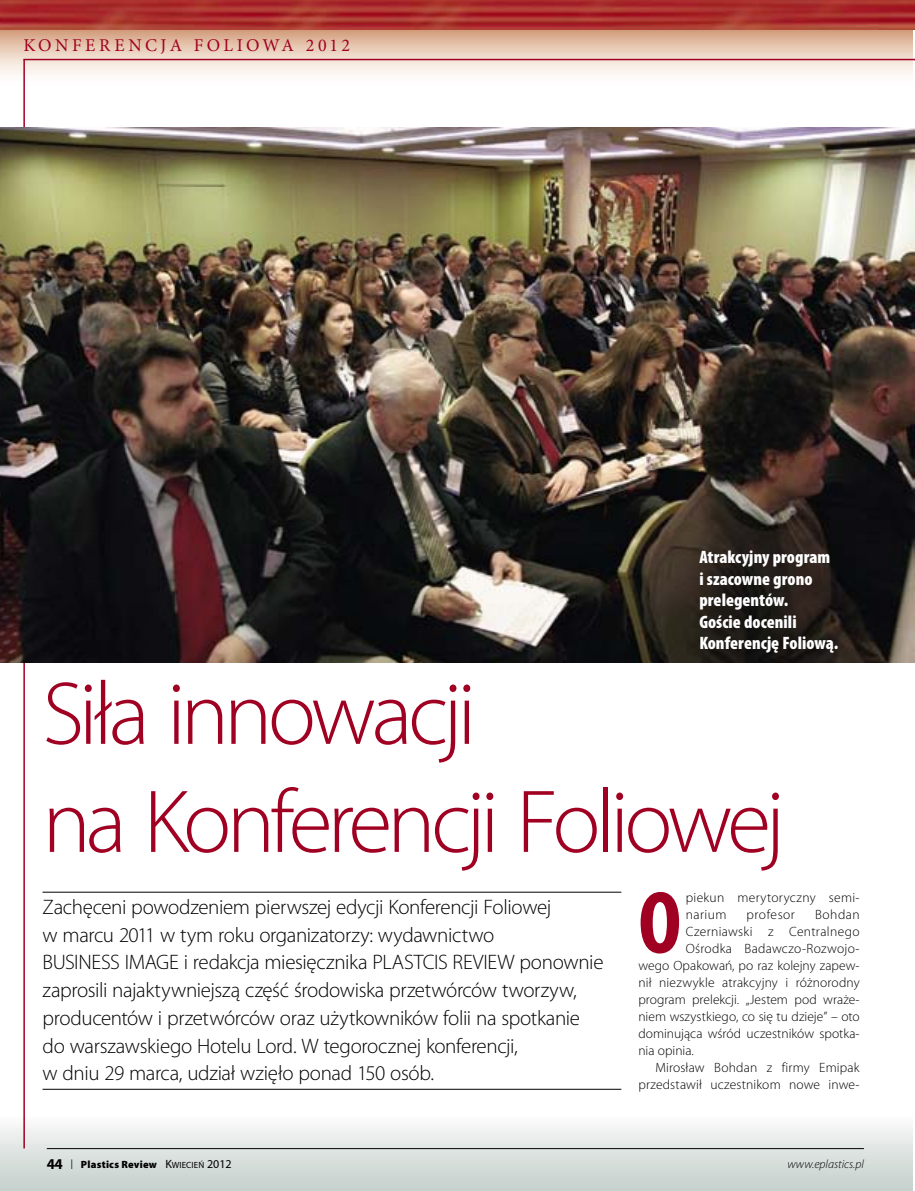
<style>
.page{position:relative;width:915px;height:1191px;background:#fff}
.page>*{position:absolute;margin:0;border:0;box-sizing:border-box;transform-origin:0 0}
.p01_tytul{font:300 90px/108px "Myriad Pro";letter-spacing:-.055em;color:#a00022}
.p09_first_letter{font:700 condensed 89.25px "Myriad Pro";color:#a00022}
.p02_lead{font:300 21px/27.8px "Myriad Pro";letter-spacing:-.02em;color:#000}
.p20_foto{font:900 condensed 18px/21.6px "Myriad Pro";color:#fff}
.p22_pagina{font:18px "Minion Pro";letter-spacing:.18em;color:#a00022}
.p09_first_letter-2{font:300 13.5px/17px "Myriad Pro";letter-spacing:.01em;color:#000}
.p05_text{font:300 13.5px/17px "Myriad Pro";letter-spacing:.01em;color:#000;text-align:right}
.p09_first_letter-3{font:300 13.5px "Myriad Pro";letter-spacing:.04em;color:#000}
.t1{font:italic 300 12px "Myriad Pro";color:#000}
.t2{font:900 10.5px "Myriad Pro";letter-spacing:.02em;color:#000}
.s1{font-weight:700;font-size:15px}
.s2{font-weight:300;font-size:13.5px}
.s3{font-weight:400;font-size:12px}
.s4{font-weight:400;font-size:9px}
</style>
<div class="page">
<svg style="left:0;top:30px;width:912px;height:45px;background:#e9cdbc"></svg>
<div style="left:0;top:1114px;width:912px;height:77px;background:linear-gradient(to bottom,#fcfcfb,#c3cec9)"></div>
<hr style="left:47px;top:1148px;width:816px;height:1px;background:#000">
<hr style="left:23px;top:59px;width:891px;height:1px;background:#a00022">
<hr style="left:23px;top:60px;width:2px;height:1088px;background:#a00022">
<img style="left:0;top:0;width:914px;height:30px">
<img style="left:0;top:128px;width:914px;height:534px">
<hr style="left:43px;top:891px;width:578px;height:1px;background:#000">
<hr style="left:43px;top:1088px;width:578px;height:1px;background:#000">
<p class="p22_pagina" style="left:23px;top:33px;width:328px">KONFERENCJA FOLIOWA 2012</p>
<p class="p20_foto" style="left:699px;top:546px;width:140px">Atrakcyjny program i szacowne grono prelegentów.<br>Goście docenili<br>Konferencję Foliową.</p>
<p class="p01_tytul" style="left:43px;top:661px;width:743px">Siła innowacji<br>na Konferencji Foliowej</p>
<p class="p02_lead" style="left:43px;top:893px;width:562px">Zachęceni powodzeniem pierwszej edycji Konferencji Foliowej<br>w marcu 2011 w tym roku organizatorzy: wydawnictwo<br>BUSINESS IMAGE i redakcja miesięcznika PLASTCIS REVIEW ponownie zaprosili najaktywniejszą część środowiska przetwórców tworzyw, producentów i przetwórców oraz użytkowników folii na spotkanie do warszawskiego Hotelu Lord. W tegorocznej konferencji,<br>w dniu 29 marca, udział wzięło ponad 150 osób.</p>
<p class="p09_first_letter" style="left:638px;top:874px;width:44px">O</p>
<p class="p09_first_letter-2" style="left:685px;top:889px;width:175px">piekun merytoryczny semi&shy;narium</p>
<p class="p09_first_letter-3" style="left:746px;top:907px;width:50px">profesor</p>
<p class="p09_first_letter-2" style="left:814px;top:906px;width:46px">Bohdan</p>
<p class="p09_first_letter-2" style="left:685px;top:923px;width:175px">Czerniawski z Centralnego</p>
<p class="p09_first_letter-2" style="left:685px;top:940px;width:175px">Ośrodka Badawczo-Rozwojo-</p>
<p class="p09_first_letter-2" style="left:638px;top:957px;width:223px">wego Opakowań, po raz kolejny zapew-</p>
<p class="p09_first_letter-2" style="left:638px;top:974px;width:223px">nił niezwykle atrakcyjny i różnorodny</p>
<p class="p09_first_letter-2" style="left:638px;top:991px;width:223px">program prelekcji. „Jestem pod wraże-</p>
<p class="p09_first_letter-2" style="left:638px;top:1008px;width:223px">niem wszystkiego, co się tu dzieje” – oto</p>
<p class="p09_first_letter-2" style="left:638px;top:1025px;width:223px">dominująca wśród uczestników spotka-</p>
<p class="p09_first_letter-2" style="left:638px;top:1042px;width:57px">nia opinia.</p>
<p class="p05_text" style="left:638px;top:1059px;width:223px">Mirosław Bohdan z firmy Emipak przedstawił uczestnikom nowe inwe-</p>
<p class="t2" style="left:47px;top:1158px;width:186px"><span class="s1">44</span> <span class="s2">l</span> Plastics Review <span class="s3">K</span><span class="s4">WIECIEŃ</span> <span class="s3">2012</span></p>
<p class="t1" style="left:787px;top:1157px;width:78px">www.eplastics.pl</p>
</div>
